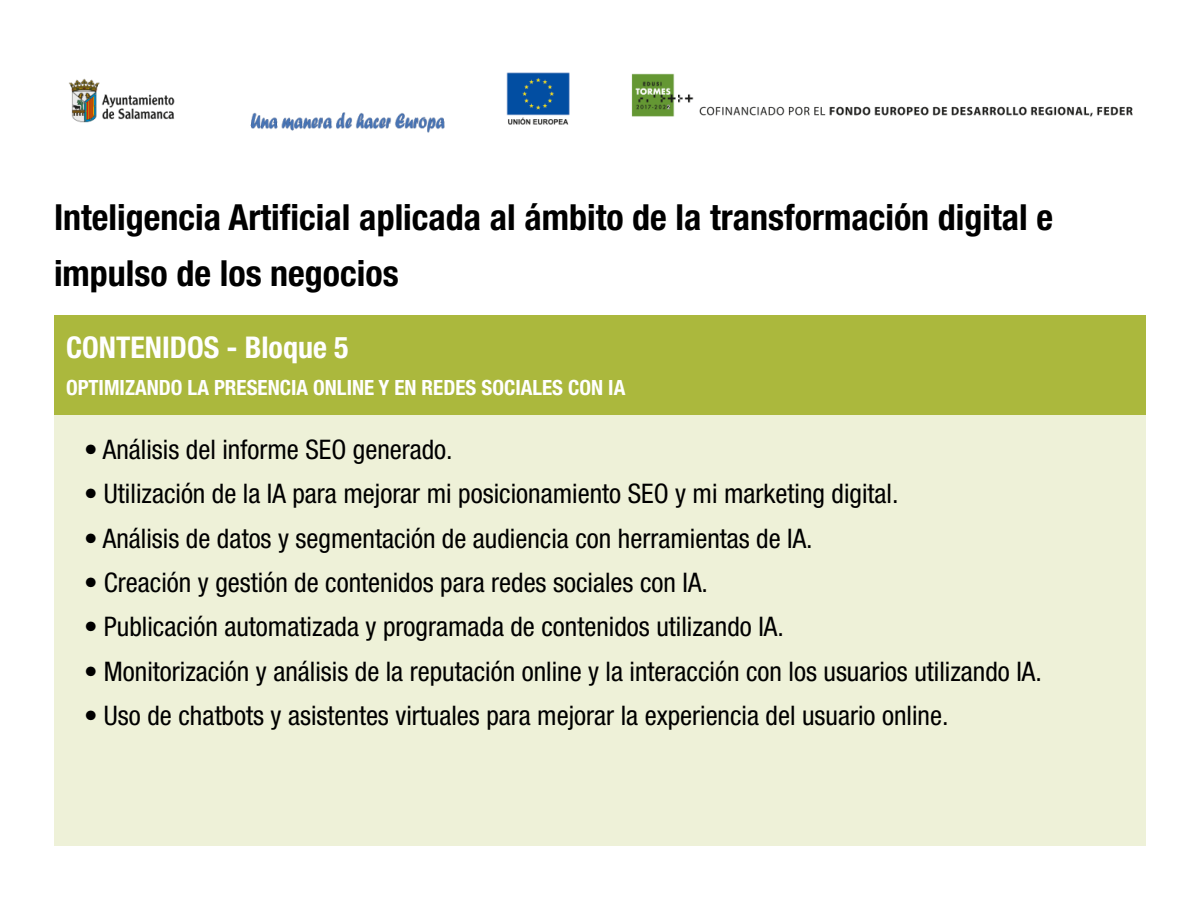
<style>
.page{position:relative;width:1200px;height:900px;background:#fff}
.page>*{position:absolute;margin:0;border:0;box-sizing:border-box;transform-origin:0 0}
.t1{font:700 condensed 36px/55.2px "Helvetica Neue";color:#000}
.t2{font:700 condensed 30px "Helvetica Neue";color:#fff}
.t3{font:condensed 27px "Helvetica Neue";color:#000}
.t4{font:700 condensed 21px "Helvetica Neue";color:#fff}
</style>
<div class="page">
<div style="left:54px;top:315px;width:1092px;height:100px;background:#abb83d"></div>
<div style="left:54px;top:415px;width:1092px;height:431px;background:#eef1d8"></div>
<img style="left:69px;top:72px;width:501px;height:61px">
<img style="left:631px;top:73px;width:502px;height:44px">
<h1 class="t1" style="left:54px;top:190px;width:1001px">Inteligencia Artificial aplicada al ámbito de la transformación digital e impulso de los negocios</h1>
<p class="t2" style="left:66px;top:329px;width:284px">CONTENIDOS - Bloque 5</p>
<p class="t4" style="left:66px;top:375px;width:561px">OPTIMIZANDO LA PRESENCIA ONLINE Y EN REDES SOCIALES CON IA</p>
<p class="t3" style="left:84px;top:434px;width:370px">• Análisis del informe SEO generado.</p>
<p class="t3" style="left:84px;top:478px;width:816px">• Utilización de la IA para mejorar mi posicionamiento SEO y mi marketing digital.</p>
<p class="t3" style="left:84px;top:523px;width:730px">• Análisis de datos y segmentación de audiencia con herramientas de IA.</p>
<p class="t3" style="left:84px;top:567px;width:626px">• Creación y gestión de contenidos para redes sociales con IA.</p>
<p class="t3" style="left:84px;top:611px;width:701px">• Publicación automatizada y programada de contenidos utilizando IA.</p>
<p class="t3" style="left:84px;top:656px;width:959px">• Monitorización y análisis de la reputación online y la interacción con los usuarios utilizando IA.</p>
<p class="t3" style="left:84px;top:700px;width:866px">• Uso de chatbots y asistentes virtuales para mejorar la experiencia del usuario online.</p>
</div>
